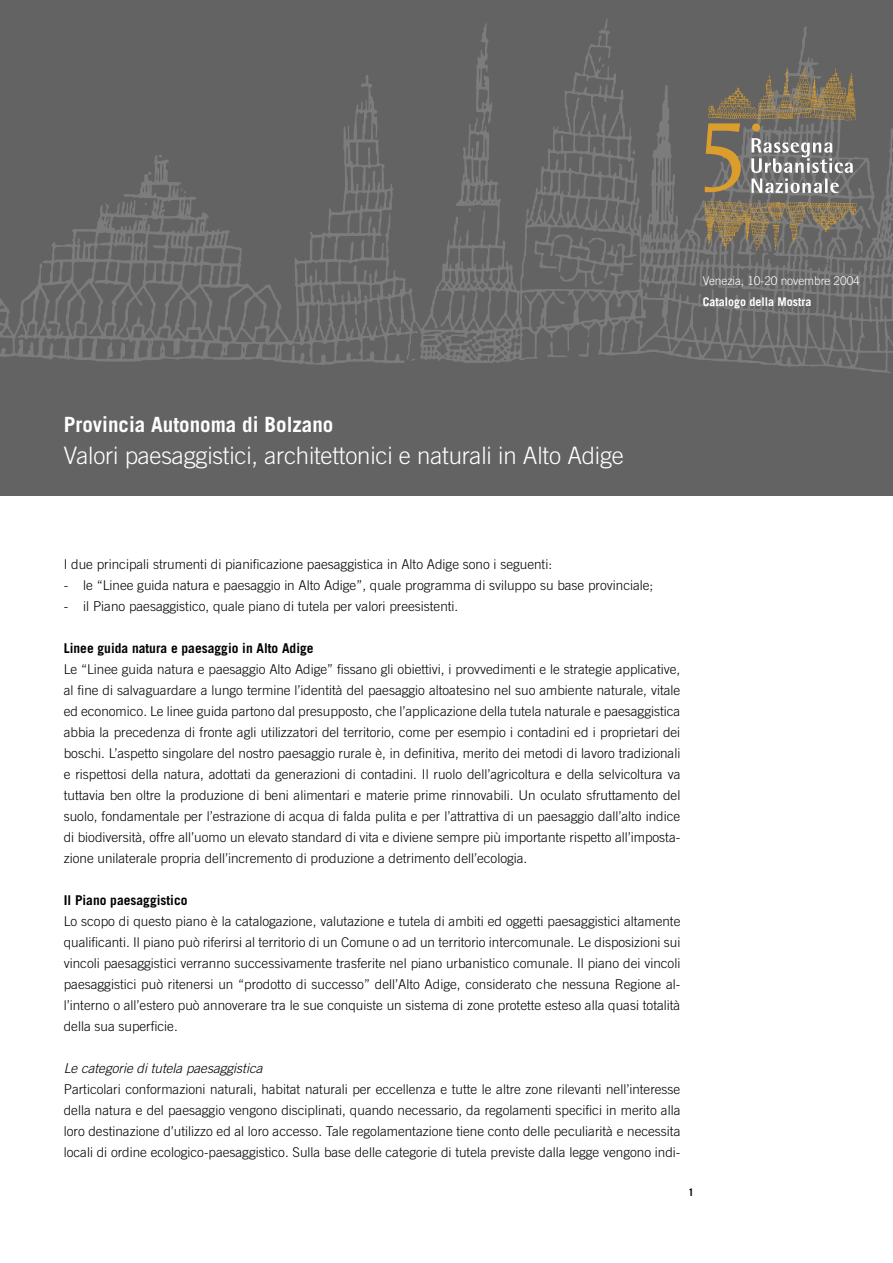
<style>
.page{position:relative;width:893px;height:1263px;background:#fff}
.page>*{position:absolute;margin:0;border:0;box-sizing:border-box;transform-origin:0 0}
.t1{font:300 24px "Trade Gothic";letter-spacing:-.01em;color:#fff}
.t2{font:700 21px "Trade Gothic";color:#fff}
.t3{font:300 13.5px/21px "Trade Gothic";color:#000;text-align:justify}
.t4{font:700 13.5px "Trade Gothic";color:#000}
.t5{font:italic 300 13.5px "Trade Gothic";color:#000}
.t6{font:300 12px "Trade Gothic";letter-spacing:-.01em;color:#fff}
.t7{font:700 12px "Trade Gothic";color:#fff}
.t8{font:700 10.5px "Trade Gothic";color:#000}
</style>
<div class="page">
<div style="left:0;top:0;width:893px;height:495px;background:#636363"></div>
<svg style="left:0;top:19px;width:893px;height:354px"></svg>
<svg style="left:705px;top:201px;width:152px;height:51px"></svg>
<svg style="left:705px;top:67px;width:150px;height:126px"></svg>
<div style="left:752px;top:123px;width:8px;height:8px;background:#db9e2d;border-radius:50%"></div>
<p class="t6" style="left:703px;top:274px;width:159px">Venezia, 10-20 novembre 2004</p>
<p class="t7" style="left:703px;top:294px;width:110px">Catalogo della Mostra</p>
<h2 class="t2" style="left:64px;top:412px;width:271px">Provincia Autonoma di Bolzano</h2>
<h1 class="t1" style="left:64px;top:441px;width:562px">Valori paesaggistici, architettonici e naturali in Alto Adige</h1>
<p class="t3" style="left:64px;top:553px;width:490px">I due principali strumenti di pianificazione paesaggistica in Alto Adige sono i seguenti:</p>
<p class="t3" style="left:64px;top:574px;width:591px">- le “Linee guida natura e paesaggio in Alto Adige”, quale programma di sviluppo su base provinciale;</p>
<p class="t3" style="left:64px;top:595px;width:396px">- il Piano paesaggistico, quale piano di tutela per valori preesistenti.</p>
<p class="t4" style="left:64px;top:639px;width:251px">Linee guida natura e paesaggio in Alto Adige</p>
<p class="t3" style="left:64px;top:658px;width:618px">Le “Linee guida natura e paesaggio Alto Adige” fissano gli obiettivi, i provvedimenti e le strategie applicative, al fine di salvaguardare a lungo termine l’identità del paesaggio altoatesino nel suo ambiente naturale, vitale ed economico. Le linee guida partono dal presupposto, che l’applicazione della tutela naturale e paesaggistica abbia la precedenza di fronte agli utilizzatori del territorio, come per esempio i contadini ed i proprietari dei boschi. L’aspetto singolare del nostro paesaggio rurale è, in definitiva, merito dei metodi di lavoro tradizionali e rispettosi della natura, adottati da generazioni di contadini. Il ruolo dell’agricoltura e della selvicoltura va tuttavia ben oltre la produzione di beni alimentari e materie prime rinnovabili. Un oculato sfruttamento del suolo, fondamentale per l’estrazione di acqua di falda pulita e per l’attrattiva di un paesaggio dall’alto indice di biodiversità, offre all’uomo un elevato standard di vita e diviene sempre più importante rispetto all’imposta&shy;zione unilaterale propria dell’incremento di produzione a detrimento dell’ecologia.</p>
<p class="t4" style="left:64px;top:891px;width:125px">Il Piano paesaggistico</p>
<p class="t3" style="left:64px;top:910px;width:618px">Lo scopo di questo piano è la catalogazione, valutazione e tutela di ambiti ed oggetti paesaggistici altamente qualificanti. Il piano può riferirsi al territorio di un Comune o ad un territorio intercomunale. Le disposizioni sui vincoli paesaggistici verranno successivamente trasferite nel piano urbanistico comunale. Il piano dei vincoli paesaggistici può ritenersi un “prodotto di successo” dell’Alto Adige, considerato che nessuna Regione al&shy;l’interno o all’estero può annoverare tra le sue conquiste un sistema di zone protette esteso alla quasi totalità della sua superficie.</p>
<p class="t5" style="left:64px;top:1060px;width:200px">Le categorie di tutela paesaggistica</p>
<p class="t3" style="left:64px;top:1078px;width:618px">Particolari conformazioni naturali, habitat naturali per eccellenza e tutte le altre zone rilevanti nell’interesse della natura e del paesaggio vengono disciplinati, quando necessario, da regolamenti specifici in merito alla loro destinazione d’utilizzo ed al loro accesso. Tale regolamentazione tiene conto delle peculiarità e necessita locali di ordine ecologico-paesaggistico. Sulla base delle categorie di tutela previste dalla legge vengono indi-</p>
<p class="t8" style="left:688px;top:1186px;width:7px">1</p>
</div>
